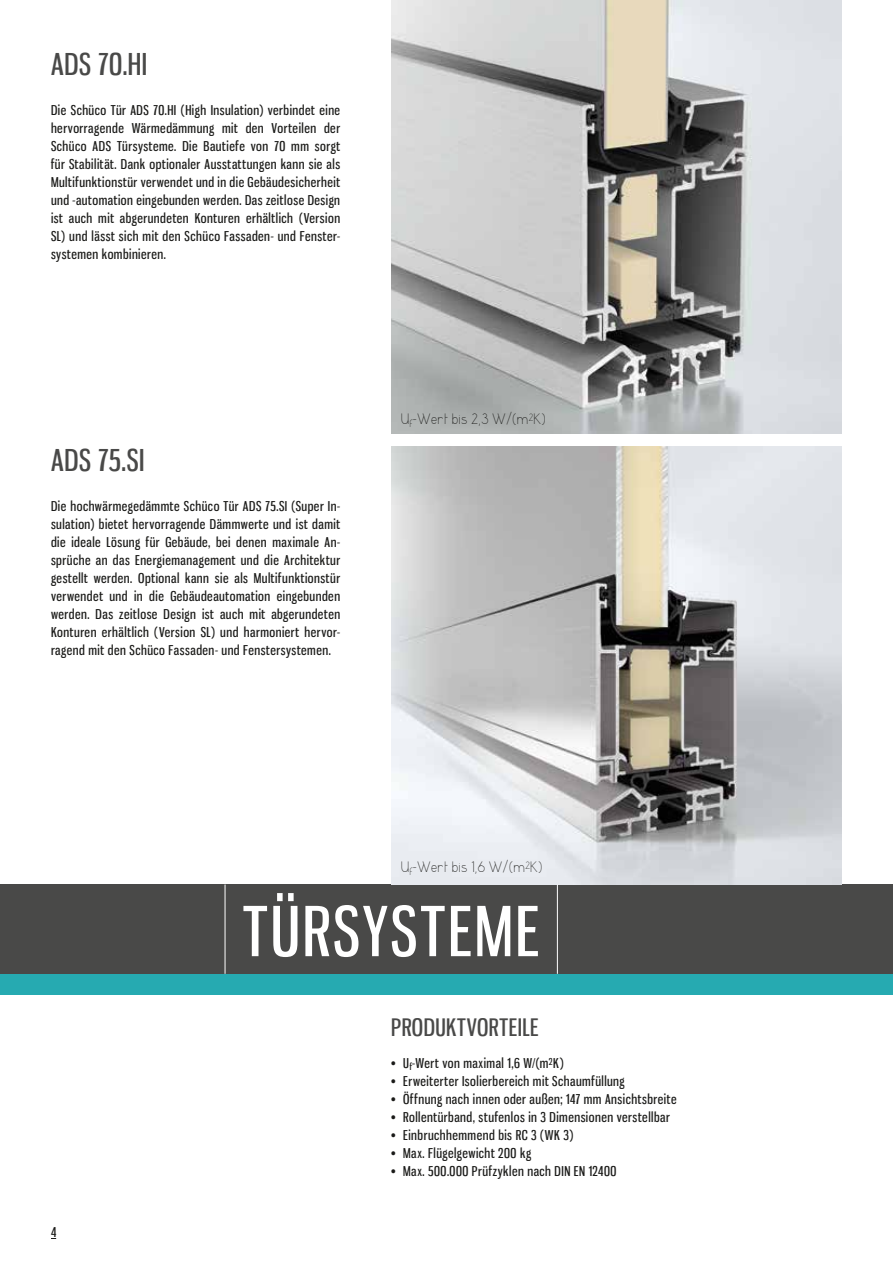
<style>
.page{position:relative;width:893px;height:1263px;background:#fff}
.page>*{position:absolute;margin:0;border:0;box-sizing:border-box;transform-origin:0 0}
.t1{font:67.5px "Gnuolane Rg";letter-spacing:.04em;color:#fff}
.t2{font:30px "Gnuolane Rg";letter-spacing:.02em;color:#494948}
.t3{font:24px "Gnuolane Rg";letter-spacing:.02em;color:#494948}
.t4{font:300 condensed 15px "Grutch Grotesk";letter-spacing:.05em;color:#1a1a18}
.t5{font:13.5px/18px "Gnuolane Rg";letter-spacing:.035em;color:#1a1a18;text-align:justify}
</style>
<div class="page">
<div style="left:0;top:974px;width:893px;height:21px;background:#26aab1"></div>
<div style="left:0;top:884px;width:893px;height:90px;background:#494948"></div>
<img style="left:391px;top:0;width:451px;height:434px">
<img style="left:391px;top:446px;width:451px;height:438px">
<hr style="left:225px;top:884px;width:1px;height:90px;background:#fff">
<hr style="left:557px;top:884px;width:1px;height:90px;background:#fff">
<h2 class="t2" style="left:51px;top:46px;width:95px">ADS 70.HI</h2>
<p class="t5" style="left:51px;top:101px;width:291px">Die Schüco Tür ADS 70.HI (High Insulation) verbindet eine hervorragende Wärmedämmung mit den Vorteilen der Schüco ADS Türsysteme. Die Bautiefe von 70 mm sorgt für Stabilität. Dank optionaler Ausstattungen kann sie als Multifunktionstür verwendet und in die Gebäudesicherheit und -automation eingebunden werden. Das zeitlose Design ist auch mit abgerundeten Konturen erhältlich (Version SL) und lässt sich mit den Schüco Fassaden- und Fenster&shy;systemen kombinieren.</p>
<h2 class="t2" style="left:51px;top:441px;width:93px">ADS 75.SI</h2>
<p class="t5" style="left:51px;top:496px;width:291px">Die hochwärmegedämmte Schüco Tür ADS 75.SI (Super In&shy;sulation) bietet hervorragende Dämmwerte und ist damit die ideale Lösung für Gebäude, bei denen maximale An&shy;sprüche an das Energiemanagement und die Architektur gestellt werden. Optional kann sie als Multifunktionstür verwendet und in die Gebäudeautomation eingebunden werden. Das zeitlose Design ist auch mit abgerundeten Konturen erhältlich (Version SL) und harmoniert hervor&shy;ragend mit den Schüco Fassaden- und Fenstersystemen.</p>
<p class="t4" style="left:401px;top:411px;width:146px">U<sub>f</sub>-Wert bis 2,3 W/(m<sup>2</sup>K)</p>
<p class="t4" style="left:401px;top:859px;width:142px">U<sub>f</sub>-Wert bis 1,6 W/(m<sup>2</sup>K)</p>
<h1 class="t1" style="left:243px;top:890px;width:298px">TÜRSYSTEME</h1>
<h3 class="t3" style="left:391px;top:1012px;width:148px">Produktvorteile</h3>
<p class="t5" style="left:51px;top:1223px;width:7px">4</p>
<p class="t5" style="left:391px;top:1054px;width:174px">• U<sub>f</sub>-Wert von maximal 1,6 W/(m<sup>2</sup>K)</p>
<p class="t5" style="left:391px;top:1072px;width:235px">• Erweiterter Isolierbereich mit Schaumfüllung</p>
<p class="t5" style="left:391px;top:1089px;width:287px">• Öffnung nach innen oder außen; 147 mm Ansichtsbreite</p>
<p class="t5" style="left:391px;top:1107px;width:280px">• Rollentürband, stufenlos in 3 Dimensionen verstellbar</p>
<p class="t5" style="left:391px;top:1125px;width:184px">• Einbruchhemmend bis RC 3 (WK 3)</p>
<p class="t5" style="left:391px;top:1143px;width:141px">• Max. Flügelgewicht 200 kg</p>
<p class="t5" style="left:391px;top:1161px;width:227px">• Max. 500.000 Prüfzyklen nach DIN EN 12400</p>
</div>
